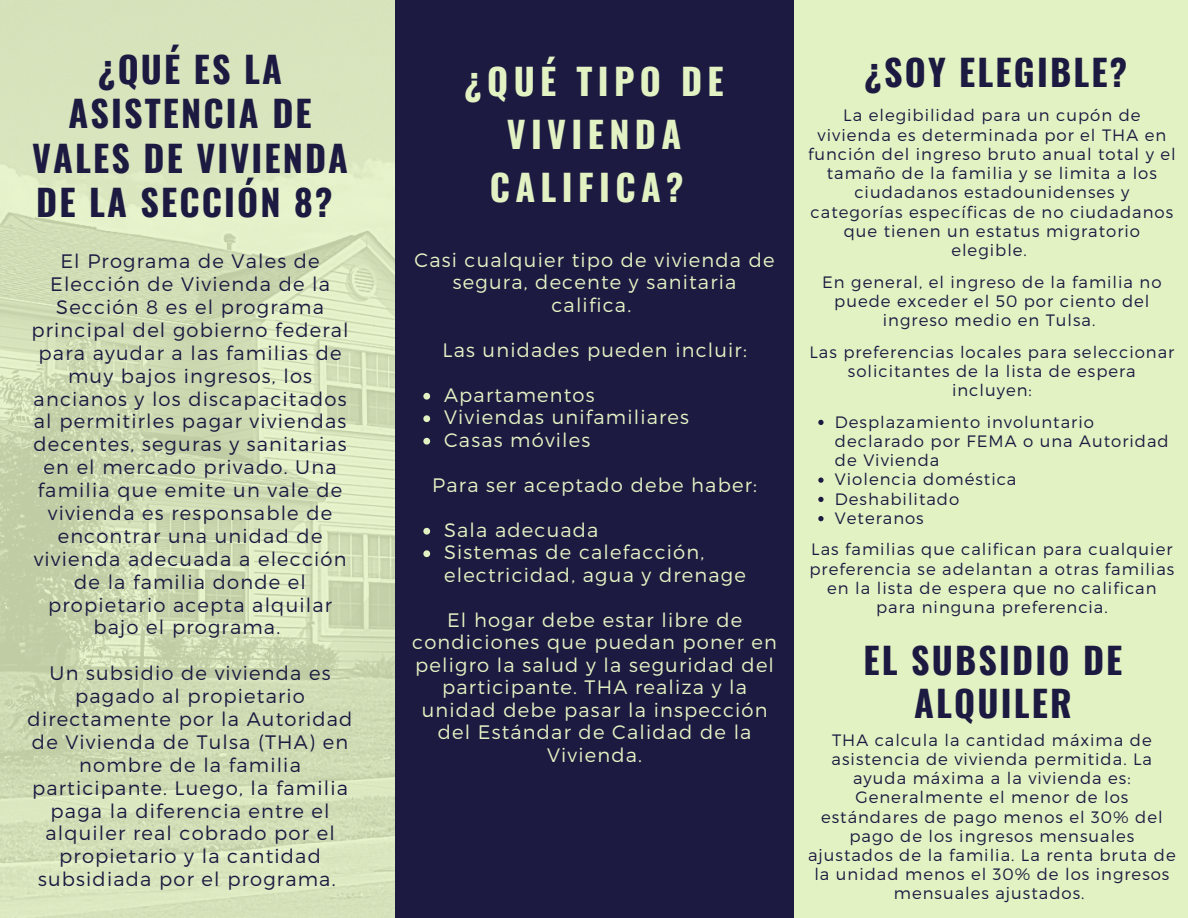
<style>
.page{position:relative;width:1188px;height:918px;background:#e3f2c3}
.page>*{position:absolute;margin:0;border:0;box-sizing:border-box;transform-origin:0 0}
.t1{font:700 36px/44.5px "Oswald";letter-spacing:.06em;color:#1c1a41;text-align:center}
.t2{font:700 36px/52.8px "Oswald";letter-spacing:.15em;color:#e3f2c3;text-align:center}
.t3{font:300 19.5px/23px "Montserrat";letter-spacing:.06em;color:#1c1a41;text-align:center}
.t4{font:300 19.5px/22.5px "Montserrat";letter-spacing:.06em;color:#e3f2c3}
.t5{font:300 16.5px/19.2px "Montserrat";letter-spacing:.06em;color:#1c1a41;text-align:center}
</style>
<div class="page">
<img style="left:0;top:0;width:395px;height:918px">
<div style="left:395px;top:0;width:398px;height:918px;background:#1c1a41"></div>
<svg style="left:423px;top:393px;width:7px;height:7px"></svg>
<svg style="left:423px;top:415px;width:7px;height:7px"></svg>
<svg style="left:423px;top:438px;width:7px;height:7px"></svg>
<svg style="left:423px;top:528px;width:7px;height:7px"></svg>
<svg style="left:423px;top:550px;width:7px;height:7px"></svg>
<svg style="left:818px;top:420px;width:6px;height:5px"></svg>
<svg style="left:818px;top:478px;width:6px;height:5px"></svg>
<svg style="left:818px;top:497px;width:6px;height:5px"></svg>
<svg style="left:818px;top:516px;width:6px;height:5px"></svg>
<h1 class="t1" style="left:32px;top:45px;width:318px">¿QUÉ ES LA<br>ASISTENCIA DE<br>VALES DE VIVIENDA<br>DE LA SECCIÓN 8?</h1>
<p class="t3" style="left:32px;top:249px;width:319px">El Programa de Vales de<br>Elección de Vivienda de la<br>Sección 8 es el programa principal del gobierno federal para ayudar a las familias de muy bajos ingresos, los ancianos y los discapacitados al permitirles pagar viviendas decentes, seguras y sanitarias en el mercado privado. Una familia que emite un vale de vivienda es responsable de encontrar una unidad de vivienda adecuada a elección de la familia donde el propietario acepta alquilar bajo el programa.</p>
<p class="t3" style="left:28px;top:661px;width:326px">Un subsidio de vivienda es pagado al propietario directamente por la Autoridad de Vivienda de Tulsa (THA) en nombre de la familia participante. Luego, la familia paga la diferencia entre el alquiler real cobrado por el propietario y la cantidad subsidiada por el programa.</p>
<h1 class="t2" style="left:464px;top:53px;width:261px">¿QUÉ TIPO DE<br>VIVIENDA<br>CALIFICA?</h1>
<p class="t4" style="left:415px;top:248px;width:362px;text-align:center">Casi cualquier tipo de vivienda de segura, decente y sanitaria califica.</p>
<p class="t4" style="left:442px;top:338px;width:306px">Las unidades pueden incluir:</p>
<p class="t4" style="left:444px;top:383px;width:246px">Apartamentos<br>Viviendas unifamiliares<br>Casas móviles</p>
<p class="t4" style="left:432px;top:473px;width:326px">Para ser aceptado debe haber:</p>
<p class="t4" style="left:444px;top:518px;width:303px">Sala adecuada<br>Sistemas de calefacción, electricidad, agua y drenage</p>
<p class="t4" style="left:412px;top:608px;width:366px;text-align:center">El hogar debe estar libre de condiciones que puedan poner en peligro la salud y la seguridad del participante. THA realiza y la unidad debe pasar la inspección del Estándar de Calidad de la<br>Vivienda.</p>
<h1 class="t1" style="left:865px;top:48px;width:264px">¿SOY ELEGIBLE?</h1>
<p class="t5" style="left:808px;top:105px;width:369px">La elegibilidad para un cupón de vivienda es determinada por el THA en función del ingreso bruto anual total y el tamaño de la familia y se limita a los ciudadanos estadounidenses y categorías específicas de no ciudadanos que tienen un estatus migratorio elegible.</p>
<p class="t5" style="left:822px;top:271px;width:341px">En general, el ingreso de la familia no puede exceder el 50 por ciento del ingreso medio en Tulsa.</p>
<p class="t5" style="left:809px;top:341px;width:367px">Las preferencias locales para seleccionar solicitantes de la lista de espera incluyen:</p>
<p class="t5" style="left:835px;top:411px;width:335px;text-align:left">Desplazamiento involuntario declarado por FEMA o una Autoridad de Vivienda<br>Violencia doméstica<br>Deshabilitado<br>Veteranos</p>
<p class="t5" style="left:809px;top:539px;width:366px">Las familias que califican para cualquier preferencia se adelantan a otras familias en la lista de espera que no califican para ninguna preferencia.</p>
<h1 class="t1" style="left:863px;top:636px;width:260px;line-height:43.8px">EL SUBSIDIO DE<br>ALQUILER</h1>
<p class="t5" style="left:808px;top:730px;width:369px">THA calcula la cantidad máxima de asistencia de vivienda permitida. La ayuda máxima a la vivienda es:<br>Generalmente el menor de los estándares de pago menos el 30% del pago de los ingresos mensuales ajustados de la familia. La renta bruta de la unidad menos el 30% de los ingresos mensuales ajustados.</p>
</div>
